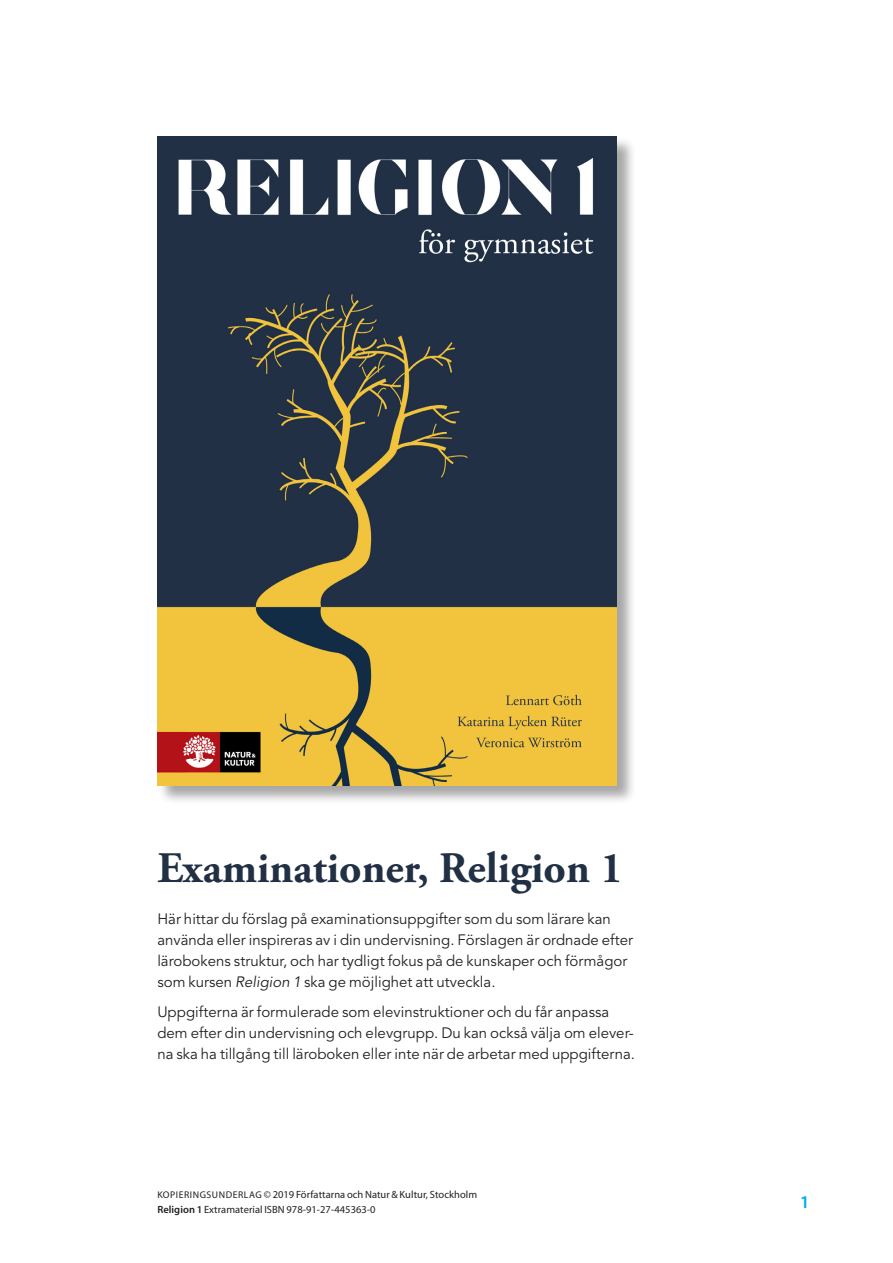
<style>
.page{position:relative;width:893px;height:1263px;background:#fff}
.page>*{position:absolute;margin:0;border:0;box-sizing:border-box;transform-origin:0 0}
.t1{font:700 43.5px "Adobe Garamond Pro";color:#213045}
.t2{font:600 18px "Myriad Pro";color:#00aeef}
.Intro{font:15px/21px "Avenir LT Std";color:#231f20}
.t3{font:10.5px/15px "Myriad Pro";letter-spacing:.005em;color:#231f20}
.s1{font-style:italic}
.s2{font-size:9.75px}
.s3{font-weight:600}
</style>
<div class="page">
<div style="left:158px;top:137px;width:478px;height:668px;background:#231f20;opacity:.4"></div>
<img style="left:157px;top:136px;width:460px;height:649px">
<p class="t1" style="left:157px;top:843px;width:467px">Examinationer, Religion 1</p>
<p class="Intro" style="left:157px;top:909px;width:477px">Här hittar du förslag på examinationsuppgifter som du som lärare kan använda eller inspireras av i din undervisning. Förslagen är ordnade efter lärobokens struktur, och har tydligt fokus på de kunskaper och förmågor som kursen <span class="s1">Religion 1</span> ska ge möjlighet att utveckla.</p>
<p class="Intro" style="left:157px;top:1001px;width:479px">Uppgifterna är formulerade som elevinstruktioner och du får anpassa dem efter din undervisning och elevgrupp. Du kan också välja om elever&shy;na ska ha tillgång till läroboken eller inte när de arbetar med uppgifterna.</p>
<p class="t3" style="left:157px;top:1187px;width:321px"><span class="s2">KOPIERINGSUNDERLAG</span> © 2019 Författarna och Natur &amp; Kultur, Stockholm<br><span class="s3">Religion 1</span> Extramaterial ISBN 978-91-27-445363-0</p>
<p class="t2" style="left:801px;top:1192px;width:8px">1</p>
</div>
